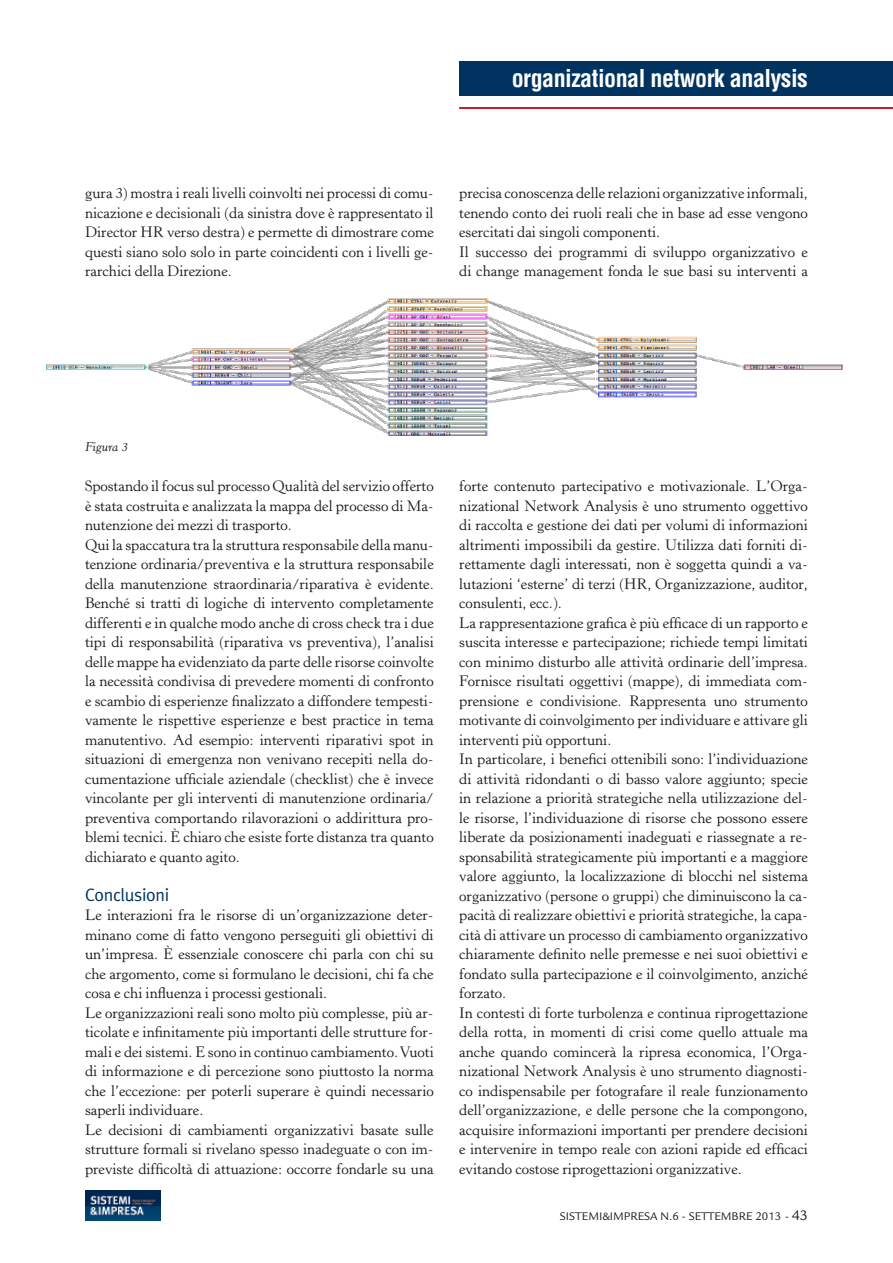
<style>
.page{position:relative;width:893px;height:1263px;background:#fff}
.page>*{position:absolute;margin:0;border:0;box-sizing:border-box;transform-origin:0 0}
.t1{font:700 condensed 24px "Helvetica";letter-spacing:-.02em;color:#fff}
.t2{font:18px "Meta Plus Normal";letter-spacing:-.02em;color:#00335f}
.t3{font:15px/19.5px "Horley Old Style";color:#1a171c}
.t4{font:14.25px "Arial";color:#000}
.t5{font:italic 12.75px "Horley Old Style";color:#1a171c}
.t6{font:12px "Legacy Sans Std";color:#1a171c}
.s1{font-size:15px}
</style>
<div class="page">
<img style="left:85px;top:1190px;width:76px;height:31px">
<div style="left:459px;top:61px;width:434px;height:34px;background:#00335f"></div>
<hr style="left:459px;top:107px;width:434px;height:2px;background:#c50e1f">
<img style="left:46px;top:298px;width:797px;height:138px">
<h1 class="t1" style="left:512px;top:64px;width:298px">organizational network analysis</h1>
<h1 class="t1" style="left:706px;top:64px;width:104px">xxxxxxxxxx</h1>
<p class="t3" style="left:85px;top:184px;width:350px;text-align:justify">gura 3) mostra i reali livelli coinvolti nei processi di comu&shy;nicazione e decisionali (da sinistra dove è rappresentato il Director HR verso destra) e permette di dimostrare come questi siano solo solo in parte coincidenti con i livelli ge&shy;rarchici della Direzione.</p>
<p class="t4" style="left:397px;top:245px;width:54px">Figura 3</p>
<p class="t3" style="left:459px;top:184px;width:350px">precisa conoscenza delle relazioni organizzative informali, tenendo conto dei ruoli reali che in base ad esse vengono esercitati dai singoli componenti.<br>Il successo dei programmi di sviluppo organizzativo e di change management fonda le sue basi su interventi a</p>
<p class="t5" style="left:85px;top:438px;width:44px">Figura 3</p>
<p class="t3" style="left:85px;top:476px;width:350px">Spostando il focus sul processo Qualità del servizio offerto è stata costruita e analizzata la mappa del processo di Ma&shy;nutenzione dei mezzi di trasporto.<br>Qui la spaccatura tra la struttura responsabile della manu&shy;tenzione ordinaria/preventiva e la struttura responsabile della manutenzione straordinaria/riparativa è evidente.<br>Benché si tratti di logiche di intervento completamente differenti e in qualche modo anche di cross check tra i due tipi di responsabilità (riparativa vs preventiva), l’analisi delle mappe ha evidenziato da parte delle risorse coinvolte la necessità condivisa di prevedere momenti di confronto e scambio di esperienze finalizzato a diffondere tempesti&shy;vamente le rispettive esperienze e best practice in tema manutentivo. Ad esempio: interventi riparativi spot in situazioni di emergenza non venivano recepiti nella do&shy;cumentazione ufficiale aziendale (checklist) che è invece vincolante per gli interventi di manutenzione ordinaria/ preventiva comportando rilavorazioni o addirittura pro&shy;blemi tecnici. È chiaro che esiste forte distanza tra quanto dichiarato e quanto agito.</p>
<p class="t2" style="left:85px;top:884px;width:86px">Conclusioni</p>
<p class="t3" style="left:85px;top:905px;width:350px">Le interazioni fra le risorse di un’organizzazione deter&shy;minano come di fatto vengono perseguiti gli obiettivi di un’impresa. È essenziale conoscere chi parla con chi su che argomento, come si formulano le decisioni, chi fa che cosa e chi influenza i processi gestionali.<br>Le organizzazioni reali sono molto più complesse, più ar&shy;ticolate e infinitamente più importanti delle strutture for&shy;mali e dei sistemi. E sono in continuo cambiamento. Vuoti di informazione e di percezione sono piuttosto la norma che l’eccezione: per poterli superare è quindi necessario saperli individuare.<br>Le decisioni di cambiamenti organizzativi basate sulle strutture formali si rivelano spesso inadeguate o con im&shy;previste difficoltà di attuazione: occorre fondarle su una</p>
<p class="t3" style="left:459px;top:476px;width:350px">forte contenuto partecipativo e motivazionale. L’Orga&shy;nizational Network Analysis è uno strumento oggettivo di raccolta e gestione dei dati per volumi di informazioni altrimenti impossibili da gestire. Utilizza dati forniti di&shy;rettamente dagli interessati, non è soggetta quindi a va&shy;lutazioni ‘esterne’ di terzi (HR, Organizzazione, auditor, consulenti, ecc.).<br>La rappresentazione grafica è più efficace di un rapporto e suscita interesse e partecipazione; richiede tempi limitati con minimo disturbo alle attività ordinarie dell’impresa.<br>Fornisce risultati oggettivi (mappe), di immediata com&shy;prensione e condivisione. Rappresenta uno strumento motivante di coinvolgimento per individuare e attivare gli interventi più opportuni.<br>In particolare, i benefici ottenibili sono: l’individuazione di attività ridondanti o di basso valore aggiunto; specie in relazione a priorità strategiche nella utilizzazione del&shy;le risorse, l’individuazione di risorse che possono essere liberate da posizionamenti inadeguati e riassegnate a re&shy;sponsabilità strategicamente più importanti e a maggiore valore aggiunto, la localizzazione di blocchi nel sistema organizzativo (persone o gruppi) che diminuiscono la ca&shy;pacità di realizzare obiettivi e priorità strategiche, la capa&shy;cità di attivare un processo di cambiamento organizzativo chiaramente definito nelle premesse e nei suoi obiettivi e fondato sulla partecipazione e il coinvolgimento, anziché forzato.<br>In contesti di forte turbolenza e continua riprogettazione della rotta, in momenti di crisi come quello attuale ma anche quando comincerà la ripresa economica, l’Orga&shy;nizational Network Analysis è uno strumento diagnosti&shy;co indispensabile per fotografare il reale funzionamento dell’organizzazione, e delle persone che la compongono, acquisire informazioni importanti per prendere decisioni e intervenire in tempo reale con azioni rapide ed efficaci evitando costose riprogettazioni organizzative.</p>
<p class="t6" style="left:560px;top:1209px;width:250px">SISTEMI&amp;I MPRESA N.6 - SETTEMBRE 2013 - <span class="s1">43</span></p>
</div>
